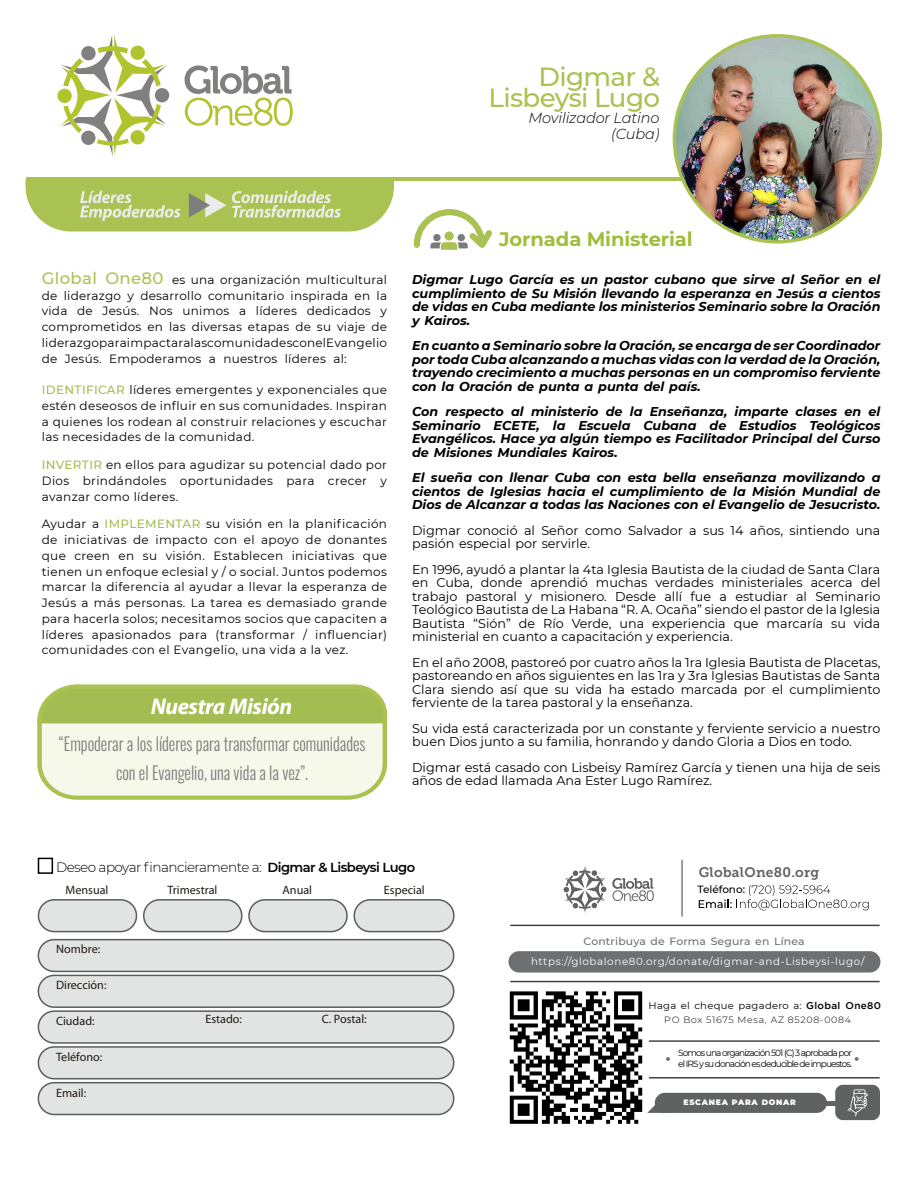
<style>
.page{position:relative;width:918px;height:1188px;background:#fff}
.page>*{position:absolute;margin:0;border:0;box-sizing:border-box;transform-origin:0 0}
.t1{font:500 26.25px/21px "Montserrat";letter-spacing:-.025em;color:#aac251;text-align:right}
.t2{font:italic 700 22.8px "Myriad Pro";letter-spacing:-.02em;color:#fff}
.t3{font:700 19.5px "Montserrat";letter-spacing:-.005em;color:#a1bd3a}
.t4{font:300 18px/28.5px "Oswald";color:#7c7d7c;text-align:center;scale:.91 1}
.t5{font:italic 300 14.55px/15.8px "Montserrat";letter-spacing:-.01em;color:#000;text-align:right}
.t6{font:13.8px "Museo Slab 700";letter-spacing:.02em;color:#606161}
.t7{font:300 13.65px "Montserrat";letter-spacing:-.04em;color:#000}
.t8{font:12.75px/13.5px "Montserrat";color:#000}
.t9{font:italic 700 12.75px/13.5px "Montserrat";color:#000;text-align:justify}
.t10{font:12.15px "Myriad Pro";color:#211915}
.t11{font:12px/15.8px "Montserrat";letter-spacing:.03em;color:#000;text-align:justify}
.t12{font:500 10.5px "Montserrat";letter-spacing:.015em;color:#6d6f71}
.t13{font:500 10.5px "Montserrat";color:#000}
.t14{font:10.35px "Montserrat";letter-spacing:.06em;color:#fff}
.t15{font:9.75px "Montserrat";letter-spacing:.03em;color:#000}
.t16{font:300 9.15px "Montserrat";letter-spacing:.075em;color:#000}
.t17{font:9px/10.5px "Montserrat";letter-spacing:-.1em;color:#000}
.t18{font:900 7.8px "Montserrat";letter-spacing:.1em;color:#fff}
.s1{font-weight:500;font-size:16.5px;color:#aac251}
.s2{font-weight:500;color:#a4bd52}
.s3{font-weight:600;font-size:13.05px;color:#010203}
.s4{font-family:"Gotham";font-weight:500}
</style>
<div class="page">
<div style="left:38px;top:858px;width:15px;height:16px;border:2px solid #000"></div>
<svg style="left:37px;top:899px;width:418px;height:217px;background:#dadcdb"></svg>
<svg style="left:57px;top:89px;width:15px;height:14px"></svg>
<div style="left:155px;top:88px;width:14px;height:14px;background:#82807e;border-radius:50%"></div>
<svg style="left:60px;top:34px;width:107px;height:123px"></svg>
<svg style="left:185px;top:65px;width:108px;height:61px"></svg>
<svg style="left:414px;top:209px;width:78px;height:41px"></svg>
<svg style="left:37px;top:683px;width:350px;height:117px;background:#d9e3b3"></svg>
<hr style="left:26px;top:177px;width:656px;height:4px;background:#aac251">
<svg style="left:25px;top:180px;width:369px;height:52px;background:#b5c96d"></svg>
<div style="left:508px;top:951px;width:372px;height:22px;background:#6d6f71;border-radius:11px"></div>
<div style="left:830px;top:1080px;width:55px;height:45px;background:#606161;border:5px solid #fff;border-radius:10px"></div>
<hr style="left:510px;top:925px;width:370px;height:1px;background:#464243">
<hr style="left:510px;top:981px;width:370px;height:1px;background:#464243">
<hr style="left:649px;top:1040px;width:231px;height:2px;background:#464243">
<hr style="left:649px;top:1077px;width:231px;height:2px;background:#464243">
<svg style="left:564px;top:866px;width:42px;height:47px"></svg>
<svg style="left:612px;top:878px;width:42px;height:23px"></svg>
<hr style="left:681px;top:860px;width:2px;height:56px;background:#606161">
<svg style="left:847px;top:1089px;width:21px;height:27px"></svg>
<div style="left:655px;top:1093px;width:172px;height:20px;background:#606161;border:1px solid #606161;border-radius:9px"></div>
<div style="left:822px;top:1101px;width:17px;height:5px;background:#606161"></div>
<svg style="left:647px;top:1101px;width:23px;height:12px"></svg>
<svg style="left:666px;top:1057px;width:4px;height:4px"></svg>
<svg style="left:855px;top:1057px;width:4px;height:4px"></svg>
<svg style="left:699px;top:885px;width:170px;height:25px"></svg>
<img style="left:510px;top:992px;width:132px;height:132px">
<img style="left:674px;top:36px;width:206px;height:206px;border-radius:50%">
<h1 class="t1" style="left:489px;top:66px;width:173px">Digmar &amp;<br>Lisbeysi Lugo</h1>
<p class="t5" style="left:528px;top:110px;width:133px">Movilizador Latino (Cuba)</p>
<p class="t11" style="left:42px;top:272px;width:347px"><span class="s1">Global One80</span> es una organización multicultural de liderazgo y desarrollo comunitario inspirada en la vida de Jesús. Nos unimos a líderes dedicados y comprometidos en las diversas etapas de su viaje de liderazgoparaimpactaralascomunidadesconelEvangelio de Jesús. Empoderamos a nuestros líderes al:</p>
<p class="t11" style="left:42px;top:382px;width:347px"><span class="s2">IDENTIFICAR</span> líderes emergentes y exponenciales que estén deseosos de influir en sus comunidades. Inspiran a quienes los rodean al construir relaciones y escuchar las necesidades de la comunidad.</p>
<p class="t11" style="left:42px;top:457px;width:347px"><span class="s2">INVERTIR</span> en ellos para agudizar su potencial dado por Dios brindándoles oportunidades para crecer y avanzar como líderes.</p>
<p class="t11" style="left:42px;top:516px;width:347px">Ayudar a <span class="s2">IMPLEMENTAR</span> su visión en la planificación de iniciativas de impacto con el apoyo de donantes que creen en su visión. Establecen iniciativas que tienen un enfoque eclesial y / o social. Juntos podemos marcar la diferencia al ayudar a llevar la esperanza de Jesús a más personas. La tarea es demasiado grande para hacerla solos; necesitamos socios que capaciten a líderes apasionados para (transformar / influenciar) comunidades con el Evangelio, una vida a la vez.</p>
<h2 class="t2" style="left:151px;top:697px;width:143px">Nuestra Misión</h2>
<h3 class="t4" style="left:59px;top:729px;width:338px">“Empoderar a los líderes para transformar comunidades con el Evangelio, una vida a la vez”.</h3>
<h3 class="t3" style="left:499px;top:227px;width:195px">Jornada Ministerial</h3>
<p class="t9" style="left:412px;top:273px;width:470px">Digmar Lugo García es un pastor cubano que sirve al Señor en el cumplimiento de Su Misión llevando la esperanza en Jesús a cientos de vidas en Cuba mediante los ministerios Seminario sobre la Oración y Kairos.</p>
<p class="t9" style="left:412px;top:339px;width:470px">En cuanto a Seminario sobre la Oración, se encarga de ser Coordinador por toda Cuba alcanzando a muchas vidas con la verdad de la Oración, trayendo crecimiento a muchas personas en un compromiso ferviente con la Oración de punta a punta del país.</p>
<p class="t9" style="left:412px;top:405px;width:470px">Con respecto al ministerio de la Enseñanza, imparte clases en el Seminario ECETE, la Escuela Cubana de Estudios Teológicos Evangélicos. Hace ya algún tiempo es Facilitador Principal del Curso de Misiones Mundiales Kairos.</p>
<p class="t9" style="left:412px;top:471px;width:470px">El sueña con llenar Cuba con esta bella enseñanza movilizando a cientos de Iglesias hacia el cumplimiento de la Misión Mundial de Dios de Alcanzar a todas las Naciones con el Evangelio de Jesucristo.</p>
<p class="t8" style="left:412px;top:524px;width:470px">Digmar conoció al Señor como Salvador a sus 14 años, sintiendo una pasión especial por servirle.</p>
<p class="t8" style="left:412px;top:563px;width:470px;text-align:justify">En 1996, ayudó a plantar la 4ta Iglesia Bautista de la ciudad de Santa Clara en Cuba, donde aprendió muchas verdades ministeriales acerca del trabajo pastoral y misionero. Desde allí fue a estudiar al Seminario Teológico Bautista de La Habana “R. A. Ocaña” siendo el pastor de la Iglesia Bautista “Sión” de Río Verde, una experiencia que marcaría su vida ministerial en cuanto a capacitación y experiencia.</p>
<p class="t8" style="left:412px;top:656px;width:470px;text-align:justify">En el año 2008, pastoreó por cuatro años la 1ra Iglesia Bautista de Placetas, pastoreando en años siguientes en las 1ra y 3ra Iglesias Bautistas de Santa Clara siendo así que su vida ha estado marcada por el cumplimiento ferviente de la tarea pastoral y la enseñanza.</p>
<p class="t8" style="left:412px;top:722px;width:470px">Su vida está caracterizada por un constante y ferviente servicio a nuestro buen Dios junto a su familia, honrando y dando Gloria a Dios en todo.</p>
<p class="t8" style="left:412px;top:761px;width:470px">Digmar está casado con Lisbeisy Ramírez García y tienen una hija de seis años de edad llamada Ana Ester Lugo Ramírez.</p>
<p class="t7" style="left:56px;top:859px;width:361px">Deseo apoyar financieramente a: <span class="s3">Digmar &amp; Lisbeysi Lugo</span></p>
<p class="t6" style="left:699px;top:867px;width:122px">GlobalOne80.org</p>
<p class="t10" style="left:66px;top:885px;width:44px">Mensual</p>
<p class="t10" style="left:167px;top:885px;width:52px">Trimestral</p>
<p class="t10" style="left:283px;top:885px;width:31px">Anual</p>
<p class="t10" style="left:384px;top:885px;width:42px">Especial</p>
<p class="t10" style="left:56px;top:944px;width:46px">Nombre:</p>
<p class="t10" style="left:56px;top:980px;width:52px">Dirección:</p>
<p class="t10" style="left:56px;top:1016px;width:40px">Ciudad:</p>
<p class="t10" style="left:205px;top:1014px;width:38px">Estado:</p>
<p class="t10" style="left:322px;top:1014px;width:47px">C. Postal:</p>
<p class="t10" style="left:56px;top:1052px;width:48px">Teléfono:</p>
<p class="t10" style="left:56px;top:1087px;width:32px">Email:</p>
<p class="t13" style="left:697px;top:883px;width:49px">Teléfono:</p>
<p class="t12" style="left:584px;top:935px;width:223px">Contribuya de Forma Segura en Línea</p>
<p class="t14" style="left:531px;top:955px;width:335px">https://globalone80.org/donate/digmar-and-Lisbeysi-lugo/</p>
<p class="t15" style="left:649px;top:999px;width:234px">Haga el cheque pagadero a: <span class="s4">Global One80</span></p>
<p class="t16" style="left:664px;top:1014px;width:188px">PO Box 51675 Mesa, AZ 85208-0084</p>
<p class="t17" style="left:678px;top:1048px;width:175px">Somos una organización 501 (C) 3 aprobada por el IRS y su donación es deducible de impuestos.</p>
<p class="t18" style="left:683px;top:1097px;width:114px">ESCANEA PARA DONAR</p>
</div>
